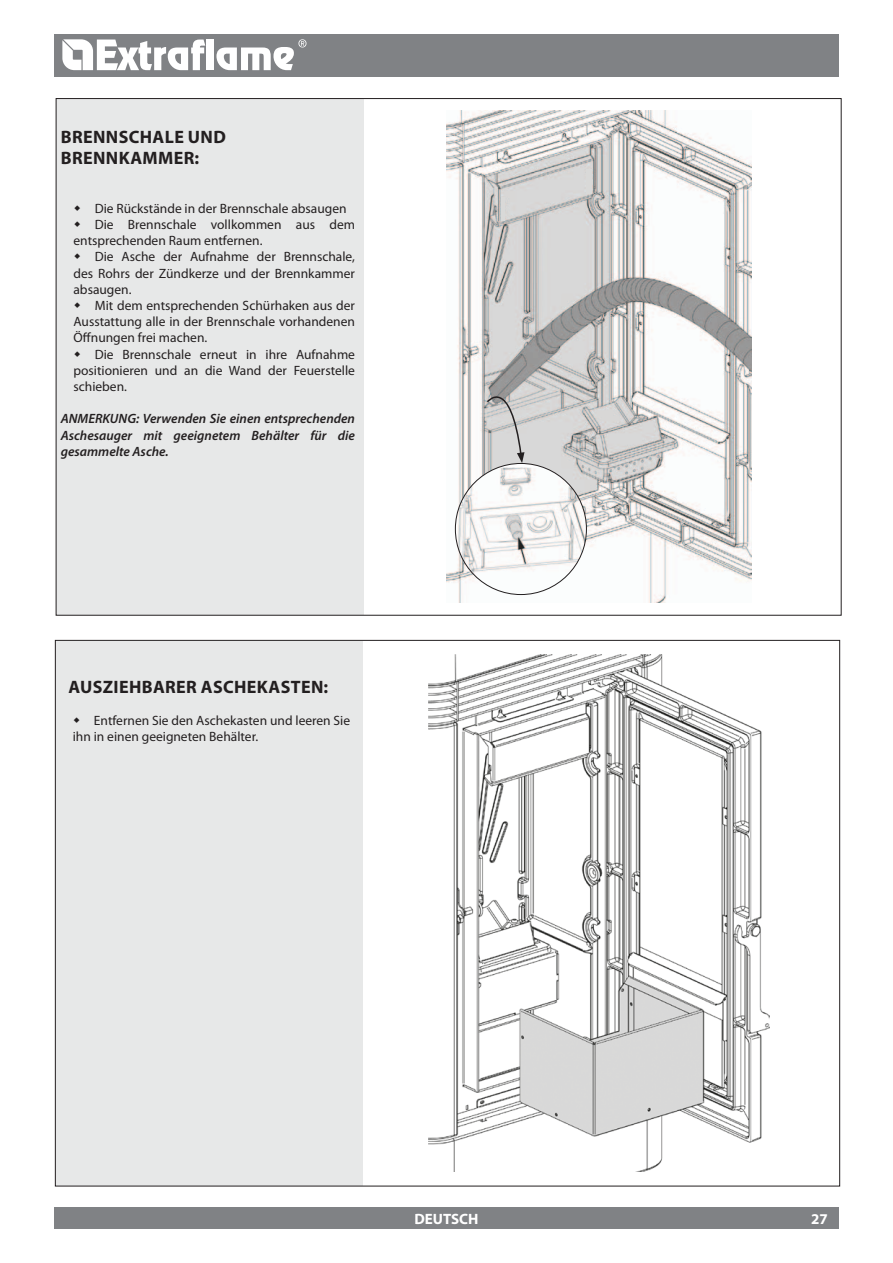
<style>
.page{position:relative;width:893px;height:1263px;background:#fff}
.page>*{position:absolute;margin:0;border:0;box-sizing:border-box;transform-origin:0 0}
.t1{font:700 18px "Myriad Pro";letter-spacing:.02em;color:#231f20}
.t2{font:700 15px "Myriad Pro";color:#fff}
.t3{font:13.5px/16.2px "Myriad Pro";color:#231f20}
.t4{font:italic 600 13.5px/16.2px "Myriad Pro";color:#231f20;text-align:justify}
</style>
<div class="page">
<img style="left:447px;top:111px;width:304px;height:492px">
<div style="left:587px;top:170px;width:5px;height:24px;background:#d9d9d8"></div>
<hr style="left:501px;top:197px;width:4px;height:23px;background:#d9d9d8">
<img style="left:428px;top:654px;width:341px;height:518px">
<div style="left:582px;top:729px;width:6px;height:24px;background:#fff"></div>
<hr style="left:496px;top:756px;width:3px;height:23px;background:#fff">
<img style="left:455px;top:468px;width:131px;height:126px">
<svg style="left:486px;top:374px;width:38px;height:89px;background:#bcbcbc"></svg>
<div style="left:54px;top:34px;width:785px;height:43px;background:#808285"></div>
<div style="left:54px;top:1208px;width:785px;height:21px;background:#808285"></div>
<svg style="left:62px;top:39px;width:143px;height:31px"></svg>
<div style="left:207px;top:40px;width:7px;height:30px;background:#fff"></div>
<svg style="left:216px;top:39px;width:90px;height:31px"></svg>
<div style="left:56px;top:99px;width:307px;height:516px;background:#e7e8e8"></div>
<div style="left:56px;top:641px;width:307px;height:545px;background:#e7e8e8"></div>
<h1 class="t1" style="left:61px;top:125px;width:35px">BRENNSCHALE</h1>
<h1 class="t1" style="left:188px;top:125px;width:14px">UND</h1>
<h1 class="t1" style="left:61px;top:146px;width:36px">BRENNKAMME</h1>
<h1 class="t1" style="left:184px;top:146px;width:17px">R:</h1>
<p class="t3" style="left:95px;top:200px;width:253px">Die Rückstände in der Brennschale absaugen</p>
<p class="t3" style="left:95px;top:216px;width:262px">Die Brennschale vollkommen aus dem</p>
<p class="t3" style="left:73px;top:232px;width:190px">entsprechenden Raum entfernen.</p>
<p class="t3" style="left:95px;top:248px;width:262px">Die Asche der Aufnahme der Brennschale,</p>
<p class="t3" style="left:73px;top:265px;width:283px">des Rohrs der Zündkerze und der Brennkammer</p>
<p class="t3" style="left:73px;top:281px;width:60px">absaugen.</p>
<p class="t3" style="left:95px;top:297px;width:262px">Mit dem entsprechenden Schürhaken aus der</p>
<p class="t3" style="left:73px;top:313px;width:283px">Ausstattung alle in der Brennschale vorhandenen</p>
<p class="t3" style="left:73px;top:329px;width:135px">Öffnungen frei machen.</p>
<p class="t3" style="left:95px;top:346px;width:262px">Die Brennschale erneut in ihre Aufnahme</p>
<p class="t3" style="left:73px;top:362px;width:283px">positionieren und an die Wand der Feuerstelle</p>
<p class="t3" style="left:73px;top:378px;width:55px">schieben.</p>
<p class="t4" style="left:61px;top:410px;width:296px">ANMERKUNG: Verwenden Sie einen entsprechenden Aschesauger mit geeignetem Behälter für die gesammelte Asche.</p>
<h1 class="t1" style="left:69px;top:675px;width:12px">AUSZIEH</h1>
<h1 class="t1" style="left:142px;top:675px;width:72px">BARER ASCHEKASTEN</h1>
<h1 class="t1" style="left:324px;top:675px;width:6px">:</h1>
<p class="t3" style="left:73px;top:712px;width:279px;text-indent:21px">Entfernen Sie den Aschekasten und leeren Sie ihn in einen geeigneten Behälter.</p>
<p class="t2" style="left:414px;top:1209px;width:66px">DEUTSCH</p>
<p class="t2" style="left:811px;top:1209px;width:18px">27</p>
</div>
